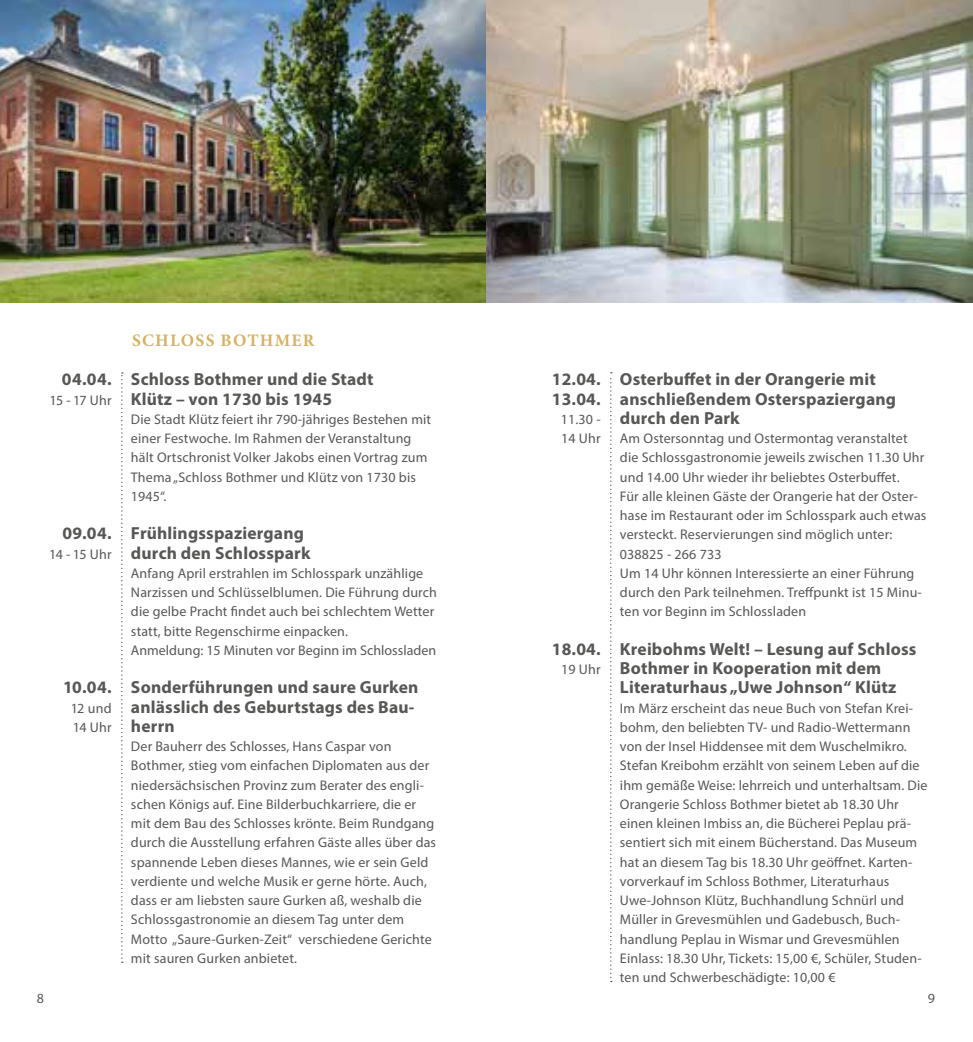
<style>
.page{position:relative;width:973px;height:1042px;background:#fff}
.page>*{position:absolute;margin:0;border:0;box-sizing:border-box;transform-origin:0 0}
.t1{font:700 17.5px/19.2px "Myriad Pro";letter-spacing:.01em;color:#575756}
.t2{font:700 17.5px "Minion Pro";letter-spacing:.07em;color:#d6b160}
.t3{font:14px/19.2px "Myriad Pro";letter-spacing:.01em;color:#575756}
</style>
<div class="page">
<img style="left:0;top:0;width:486px;height:303px">
<svg style="left:121px;top:372px;width:2px;height:591px"></svg>
<img style="left:486px;top:0;width:486px;height:303px">
<svg style="left:610px;top:372px;width:1px;height:610px"></svg>
<p class="t1" style="left:62px;top:369px;width:51px">04.04.</p>
<p class="t3" style="left:49px;top:390px;width:64px">15 - 17 Uhr</p>
<p class="t1" style="left:63px;top:523px;width:51px">09.04.</p>
<p class="t3" style="left:49px;top:544px;width:64px">14 - 15 Uhr</p>
<p class="t1" style="left:63px;top:677px;width:50px">10.04.</p>
<p class="t3" style="left:71px;top:698px;width:42px">12 und<br>14 Uhr</p>
<p class="t3" style="left:37px;top:988px;width:9px">8</p>
<p class="t2" style="left:132px;top:328px;width:184px">SCHLOSS BOTHMER</p>
<p class="t1" style="left:131px;top:369px;width:244px">Schloss Bothmer und die Stadt<br>Klütz – von 1730 bis 1945</p>
<p class="t3" style="left:131px;top:409px;width:302px">Die Stadt Klütz feiert ihr 790-jähriges Bestehen mit einer Festwoche. Im Rahmen der Veranstaltung hält Ortschronist Volker Jakobs einen Vortrag zum Thema „Schloss Bothmer und Klütz von 1730 bis 1945“.</p>
<p class="t1" style="left:131px;top:523px;width:181px">Frühlingsspaziergang durch den Schlosspark</p>
<p class="t3" style="left:131px;top:563px;width:307px">Anfang April erstrahlen im Schlosspark unzählige Narzissen und Schlüsselblumen. Die Führung durch die gelbe Pracht findet auch bei schlechtem Wetter statt, bitte Regenschirme einpacken.<br>Anmeldung: 15 Minuten vor Beginn im Schlossladen</p>
<p class="t1" style="left:131px;top:677px;width:289px">Sonderführungen und saure Gurken anlässlich des Geburtstags des Bau&shy;herrn</p>
<p class="t3" style="left:131px;top:736px;width:306px">Der Bauherr des Schlosses, Hans Caspar von Bothmer, stieg vom einfachen Diplomaten aus der niedersächsischen Provinz zum Berater des engli&shy;schen Königs auf. Eine Bilderbuchkarriere, die er mit dem Bau des Schlosses krönte. Beim Rundgang durch die Ausstellung erfahren Gäste alles über das spannende Leben dieses Mannes, wie er sein Geld verdiente und welche Musik er gerne hörte. Auch, dass er am liebsten saure Gurken aß, weshalb die Schlossgastronomie an diesem Tag unter dem Motto „Saure-Gurken-Zeit“ verschiedene Gerichte mit sauren Gurken anbietet.</p>
<p class="t1" style="left:551px;top:369px;width:50px">12.04.<br>13.04.</p>
<p class="t3" style="left:561px;top:409px;width:41px">11.30 -<br>14 Uhr</p>
<p class="t1" style="left:551px;top:639px;width:50px">18.04.</p>
<p class="t3" style="left:561px;top:659px;width:41px">19 Uhr</p>
<p class="t1" style="left:620px;top:369px;width:277px">Osterbuffet in der Orangerie mit anschließendem Osterspaziergang durch den Park</p>
<p class="t3" style="left:620px;top:428px;width:308px">Am Ostersonntag und Ostermontag veranstaltet die Schlossgastronomie jeweils zwischen 11.30 Uhr und 14.00 Uhr wieder ihr beliebtes Osterbuffet.<br>Für alle kleinen Gäste der Orangerie hat der Oster&shy;hase im Restaurant oder im Schlosspark auch etwas versteckt. Reservierungen sind möglich unter:<br>038825 - 266 733<br>Um 14 Uhr können Interessierte an einer Führung durch den Park teilnehmen. Treffpunkt ist 15 Minu&shy;ten vor Beginn im Schlossladen</p>
<p class="t1" style="left:620px;top:639px;width:298px">Kreibohms Welt! – Lesung auf Schloss<br>Bothmer in Kooperation mit dem<br>Literaturhaus „Uwe Johnson“ Klütz</p>
<p class="t3" style="left:620px;top:698px;width:309px">Im März erscheint das neue Buch von Stefan Krei&shy;bohm, den beliebten TV- und Radio-Wettermann von der Insel Hiddensee mit dem Wuschelmikro.<br>Stefan Kreibohm erzählt von seinem Leben auf die ihm gemäße Weise: lehrreich und unterhaltsam. Die Orangerie Schloss Bothmer bietet ab 18.30 Uhr einen kleinen Imbiss an, die Bücherei Peplau prä&shy;sentiert sich mit einem Bücherstand. Das Museum hat an diesem Tag bis 18.30 Uhr geöffnet. Karten&shy;vorverkauf im Schloss Bothmer, Literaturhaus Uwe-Johnson Klütz, Buchhandlung Schnürl und Müller in Grevesmühlen und Gadebusch, Buch&shy;handlung Peplau in Wismar und Grevesmühlen Einlass: 18.30 Uhr, Tickets: 15,00 €, Schüler, Studen&shy;ten und Schwerbeschädigte: 10,00 €</p>
<p class="t3" style="left:927px;top:988px;width:9px">9</p>
</div>
